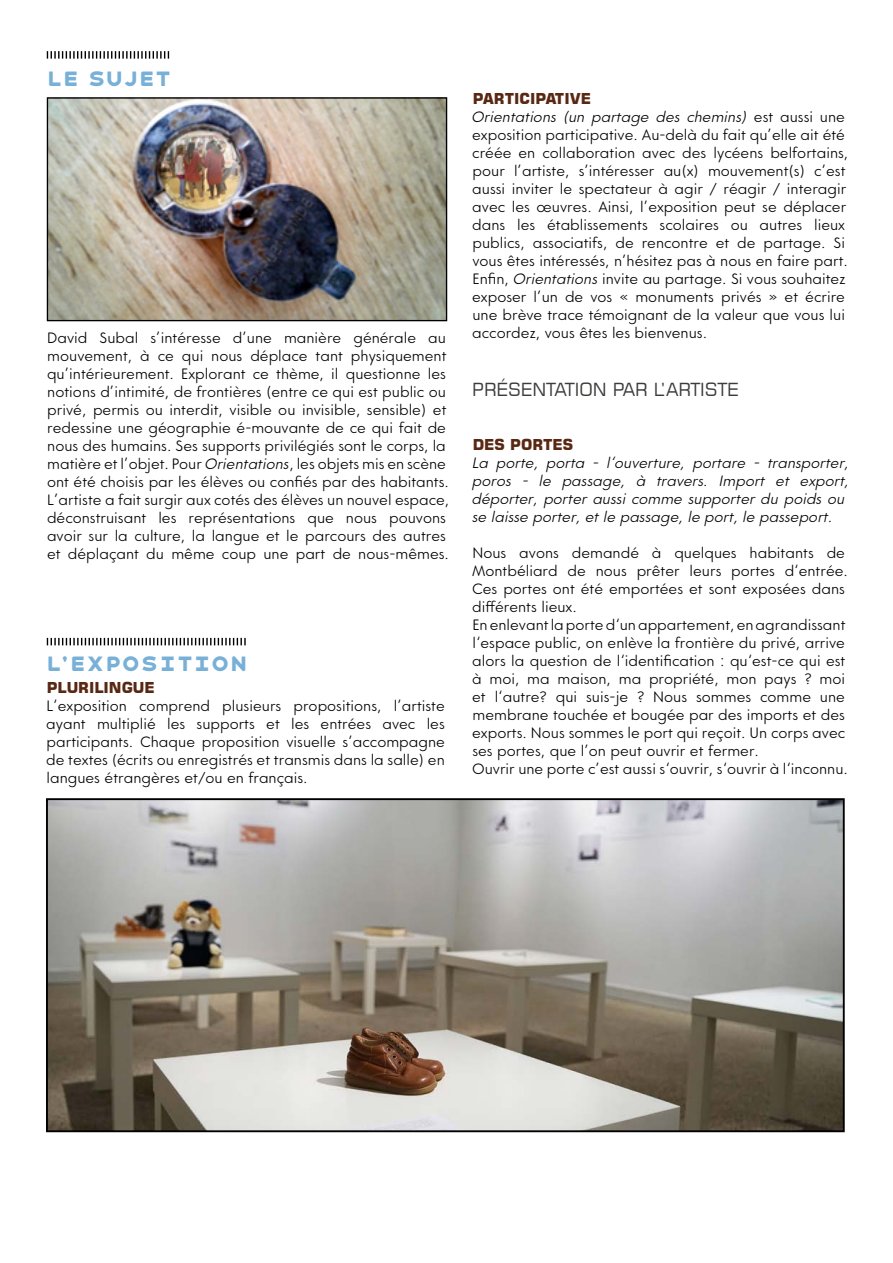
<style>
.page{position:relative;width:893px;height:1263px;background:#fff}
.page>*{position:absolute;margin:0;border:0;box-sizing:border-box;transform-origin:0 0}
.t1{font:900 21px "Havelock Titling";letter-spacing:-.055em;color:#78b0d7}
.t2{font:18px "Square 721 BT";color:#3c3c3b}
.t3{font:300 15px/18px "Core Sans GS35";color:#000}
.t4{font:italic 300 15px/18px "Core Sans GS35";color:#000}
.t5{font:700 15px "Square 721 BT";color:#592813}
.s1{font-style:italic}
</style>
<div class="page">
<img style="left:49px;top:99px;width:396px;height:220px">
<div style="left:47px;top:97px;width:400px;height:224px;border:1px solid #000"></div>
<img style="left:49px;top:801px;width:793px;height:328px">
<div style="left:46px;top:798px;width:799px;height:334px;border:2px solid #000"></div>
<svg style="left:47px;top:51px;width:122px;height:8px"></svg>
<svg style="left:47px;top:638px;width:199px;height:7px"></svg>
<h1 class="t1" style="left:46px;top:61px;width:128px">LE SUJET</h1>
<p class="t3" style="left:47px;top:329px;width:404px">David Subal s’intéresse d’une manière générale au mouvement, à ce qui nous déplace tant physiquement qu’intérieurement. Explorant ce thème, il questionne les notions d’intimité, de frontières (entre ce qui est public ou privé, permis ou interdit, visible ou invisible, sensible) et redessine une géographie é-mouvante de ce qui fait de nous des humains. Ses supports privilégiés sont le corps, la matière et l’objet. Pour <span class="s1">Orientations</span>, les objets mis en scène ont été choisis par les élèves ou confiés par des habitants.<br>L’artiste a fait surgir aux cotés des élèves un nouvel espace, déconstruisant les représentations que nous pouvons avoir sur la culture, la langue et le parcours des autres et déplaçant du même coup une part de nous-mêmes.</p>
<h1 class="t1" style="left:45px;top:646px;width:204px">L’EXPOSITION</h1>
<p class="t5" style="left:47px;top:678px;width:110px">PLURILINGUE</p>
<p class="t3" style="left:46px;top:697px;width:400px;text-align:justify">L’exposition comprend plusieurs propositions, l’artiste ayant multiplié les supports et les entrées avec les participants. Chaque proposition visuelle s’accompagne de textes (écrits ou enregistrés et transmis dans la salle) en langues étrangères et/ou en français.</p>
<p class="t5" style="left:473px;top:90px;width:120px">PARTICIPATIVE</p>
<p class="t3" style="left:472px;top:108px;width:378px"><span class="s1">Orientations (un partage des chemins)</span> est aussi une exposition participative. Au-delà du fait qu’elle ait été créée en collaboration avec des lycéens belfortains, pour l’artiste, s’intéresser au(x) mouvement(s) c’est aussi inviter le spectateur à agir / réagir / interagir avec les œuvres. Ainsi, l’exposition peut se déplacer dans les établissements scolaires ou autres lieux publics, associatifs, de rencontre et de partage. Si vous êtes intéressés, n’hésitez pas à nous en faire part.<br>Enfin, <span class="s1">Orientations</span> invite au partage. Si vous souhaitez exposer l’un de vos « monuments privés » et écrire une brève trace témoignant de la valeur que vous lui accordez, vous êtes les bienvenus.</p>
<p class="t2" style="left:472px;top:378px;width:268px">PRÉSENTATION PAR L’ARTISTE</p>
<p class="t5" style="left:473px;top:435px;width:102px">DES PORTES</p>
<p class="t4" style="left:472px;top:454px;width:379px">La porte, porta - l‘ouverture, portare - transporter, poros - le passage, à travers. Import et export, déporter, porter aussi comme supporter du poids ou se laisse porter, et le passage, le port, le passeport.</p>
<p class="t3" style="left:472px;top:544px;width:377px">Nous avons demandé à quelques habitants de Montbéliard de nous prêter leurs portes d‘entrée.<br>Ces portes ont été emportées et sont exposées dans différents lieux.<br>En enlevant la porte d‘un appartement, en agrandissant l‘espace public, on enlève la frontière du privé, arrive alors la question de l‘identification : qu‘est-ce qui est à moi, ma maison, ma propriété, mon pays ? moi et l‘autre? qui suis-je ? Nous sommes comme une membrane touchée et bougée par des imports et des exports. Nous sommes le port qui reçoit. Un corps avec ses portes, que l’on peut ouvrir et fermer.<br>Ouvrir une porte c’est aussi s‘ouvrir, s‘ouvrir à l‘inconnu.</p>
</div>
